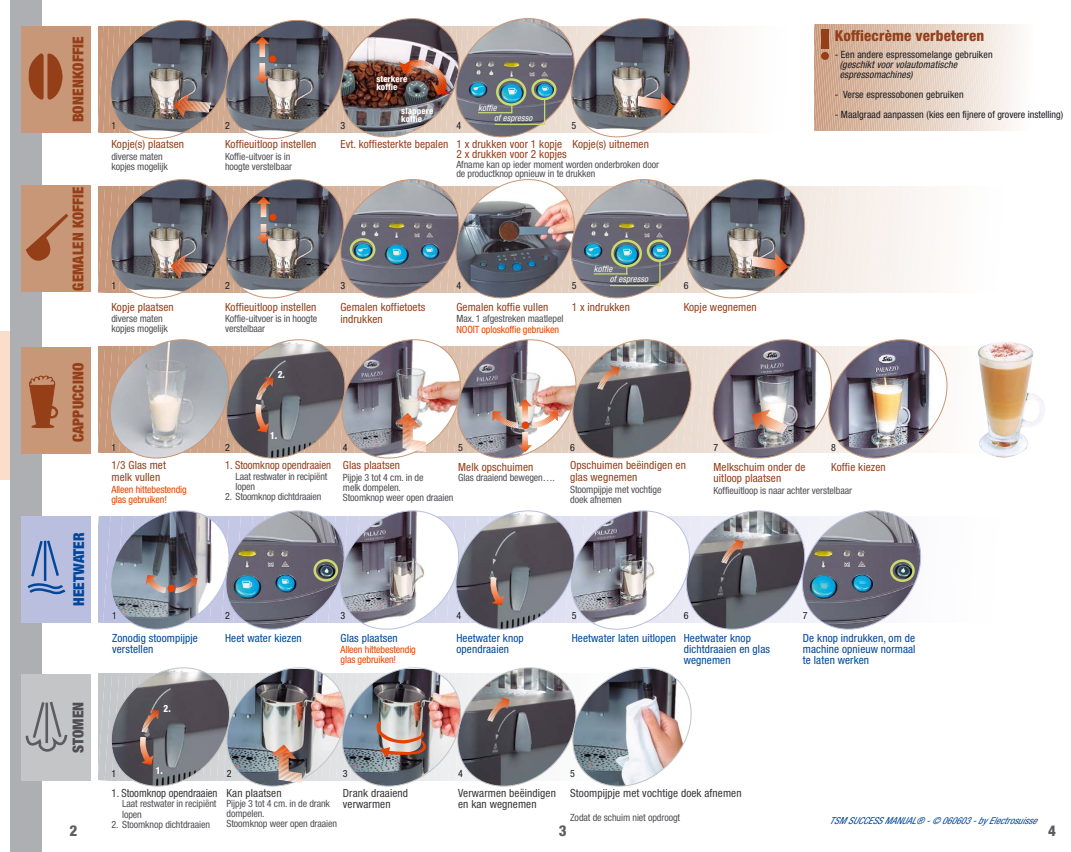
<style>
.page{position:relative;width:1071px;height:852px;background:#fff}
.page>*{position:absolute;margin:0;border:0;box-sizing:border-box;transform-origin:0 0}
.t1{font:900 condensed 15px "Helvetica Neue";letter-spacing:.01em;color:#953f19}
.t2{font:800 condensed 15px "Helvetica Neue";letter-spacing:.01em;color:#953f19}
.t3{font:900 condensed 15px "Helvetica Neue";letter-spacing:.01em;color:#00479b}
.t4{font:900 condensed 15px "Helvetica Neue";letter-spacing:.01em;color:#504e53}
.t5{font:800 condensed 15px "Helvetica Neue";color:#5c5b60}
.t6{font:condensed 11.25px/11.2px "Helvetica Neue";letter-spacing:.01em;color:#953f19}
.t7{font:condensed 11.25px/11.2px "Helvetica Neue";letter-spacing:.01em;color:#00479b}
.t8{font:condensed 11.25px/11.2px "Helvetica Neue";letter-spacing:.01em;color:#373539}
.t9{font:condensed 11.25px "Helvetica Neue";letter-spacing:.01em;color:#373539;scale:.95 1}
.t10{font:condensed 11.25px "Helvetica Neue";letter-spacing:.01em;color:#953f19;scale:.95 1}
.t11{font:condensed 10px/10px "Helvetica Neue";letter-spacing:-.01em;color:#504e53}
.t12{font:condensed 10px "Helvetica Neue";letter-spacing:.01em;color:#1b1c20}
.t13{font:italic condensed 10px/10px "Helvetica Neue";color:#1b1c20}
.t14{font:condensed 10px/10px "Helvetica Neue";letter-spacing:-.01em;color:#e84200}
.t15{font:800 condensed 10px "Helvetica Neue";color:#fff;scale:.9 1}
.t16{font:italic condensed 9.62px "Helvetica Neue";color:#00479b}
.t17{font:italic condensed 8.75px/10.1px "Helvetica Neue";letter-spacing:.01em;color:#fff}
.t18{font:800 condensed 8.75px/8.8px "Helvetica Neue";letter-spacing:.01em;color:#fff}
.s1{color:#e84200}
.s2{font-style:normal}
</style>
<div class="page">
<div style="left:0;top:332px;width:14px;height:148px;background:#faddca"></div>
<div style="left:10px;top:0;width:32px;height:852px;background:#aeafb2"></div>
<div style="left:21px;top:26px;width:69px;height:106px;background:#c79778"></div>
<svg style="left:28px;top:53px;width:35px;height:47px"></svg>
<svg style="left:814px;top:25px;width:207px;height:39px;background:#e3cdbe"></svg>
<div style="left:21px;top:185px;width:69px;height:107px;background:#c79778"></div>
<svg style="left:26px;top:214px;width:42px;height:47px"></svg>
<div style="left:21px;top:347px;width:69px;height:106px;background:#c79778"></div>
<div style="left:21px;top:674px;width:69px;height:106px;background:#c3c5c7"></div>
<svg style="left:25px;top:702px;width:43px;height:50px"></svg>
<div style="left:22px;top:516px;width:69px;height:106px;background:#babfe0"></div>
<img style="left:1003px;top:342px;width:42px;height:115px">
<svg style="left:27px;top:540px;width:39px;height:55px"></svg>
<div style="left:821px;top:29px;width:7px;height:20px;background:#953f19"></div>
<div style="left:821px;top:52px;width:8px;height:8px;background:#953f19;border-radius:50%"></div>
<svg style="left:814px;top:64px;width:205px;height:67px;background:#e3cdbe"></svg>
<svg style="left:29px;top:375px;width:29px;height:53px"></svg>
<img style="left:98px;top:667px;width:594px;height:120px">
<img style="left:98px;top:339px;width:905px;height:120px">
<img style="left:98px;top:18px;width:636px;height:122px">
<img style="left:98px;top:179px;width:834px;height:120px">
<svg style="left:99px;top:510px;width:823px;height:120px"></svg>
<p class="t1" style="left:73px;top:122px;width:88px;rotate:-90deg">BONENKOFFIE</p>
<p class="t1" style="left:73px;top:290px;width:106px;rotate:-90deg">GEMALEN KOFFIE</p>
<p class="t1" style="left:73px;top:442px;width:81px;rotate:-90deg">CAPPUCCINO</p>
<p class="t3" style="left:73px;top:606px;width:75px;rotate:-90deg">HEETWATER</p>
<p class="t4" style="left:73px;top:753px;width:53px;rotate:-90deg">STOMEN</p>
<p class="t18" style="left:376px;top:75px;width:32px">sterkere koffie</p>
<p class="t18" style="left:401px;top:107px;width:33px">slappere koffie</p>
<p class="t17" style="left:494px;top:104px;width:41px;text-indent:-16px">koffie<br>of espresso</p>
<p class="t12" style="left:111px;top:121px;width:6px">1</p>
<p class="t12" style="left:225px;top:121px;width:6px">2</p>
<p class="t12" style="left:340px;top:121px;width:6px">3</p>
<p class="t12" style="left:456px;top:121px;width:6px">4</p>
<p class="t12" style="left:571px;top:121px;width:6px">5</p>
<p class="t6" style="left:111px;top:140px;width:74px">Kopje(s) plaatsen</p>
<p class="t6" style="left:225px;top:140px;width:93px">Koffieuitloop instellen</p>
<p class="t11" style="left:111px;top:152px;width:58px">diverse maten kopjes mogelijk</p>
<p class="t11" style="left:225px;top:152px;width:68px">Koffie-uitvoer is in hoogte verstelbaar</p>
<p class="t6" style="left:456px;top:140px;width:112px;line-height:10.1px;text-indent:-116px">Evt. koffiesterkte bepalen 1 x drukken voor 1 kopje<br>2 x drukken voor 2 kopjes</p>
<p class="t6" style="left:572px;top:140px;width:78px">Kopje(s) uitnemen</p>
<p class="t11" style="left:456px;top:160px;width:204px;line-height:9px">Afname kan op ieder moment worden onderbroken door de productknop opnieuw in te drukken</p>
<p class="t17" style="left:610px;top:265px;width:41px;text-indent:-16px">koffie<br>of espresso</p>
<p class="t12" style="left:111px;top:282px;width:6px">1</p>
<p class="t12" style="left:225px;top:282px;width:6px">2</p>
<p class="t12" style="left:340px;top:282px;width:6px">3</p>
<p class="t12" style="left:456px;top:282px;width:6px">4</p>
<p class="t12" style="left:572px;top:282px;width:6px">5</p>
<p class="t12" style="left:684px;top:282px;width:6px">6</p>
<p class="t6" style="left:111px;top:303px;width:64px">Kopje plaatsen</p>
<p class="t11" style="left:111px;top:314px;width:58px">diverse maten kopjes mogelijk</p>
<p class="t6" style="left:225px;top:303px;width:93px">Koffieuitloop instellen</p>
<p class="t11" style="left:225px;top:314px;width:94px">Koffie-uitvoer is in hoogte verstelbaar</p>
<p class="t15" style="left:278px;top:370px;width:10px">2.</p>
<p class="t15" style="left:270px;top:432px;width:10px">1.</p>
<p class="t6" style="left:340px;top:303px;width:86px">Gemalen koffietoets indrukken</p>
<p class="t6" style="left:456px;top:303px;width:93px">Gemalen koffie vullen</p>
<p class="t11" style="left:456px;top:314px;width:108px;line-height:10.5px">Max. 1 afgestreken maatlepel<br><span class="s1">NOOIT oploskoffie gebruiken</span></p>
<p class="t6" style="left:572px;top:303px;width:60px">1 x indrukken</p>
<p class="t6" style="left:684px;top:303px;width:75px">Kopje wegnemen</p>
<p class="t12" style="left:111px;top:443px;width:6px">1</p>
<p class="t12" style="left:225px;top:443px;width:6px">2</p>
<p class="t12" style="left:343px;top:443px;width:6px">4</p>
<p class="t12" style="left:458px;top:443px;width:6px">5</p>
<p class="t12" style="left:570px;top:443px;width:6px">6</p>
<p class="t12" style="left:713px;top:443px;width:6px">7</p>
<p class="t2" style="left:835px;top:31px;width:151px">Koffiecrème verbeteren</p>
<p class="t13" style="left:840px;top:50px;width:154px;text-indent:-5px"><span class="s2">- Een andere espressomelange gebruiken </span>(geschikt voor volautomatische espressomachines)</p>
<p class="t12" style="left:835px;top:90px;width:130px">- Verse espressobonen gebruiken</p>
<p class="t12" style="left:835px;top:110px;width:230px">- Maalgraad aanpassen (kies een fijnere of grovere instelling)</p>
<p class="t12" style="left:831px;top:443px;width:6px">8</p>
<p class="t6" style="left:111px;top:461px;width:56px">1/3 Glas met melk vullen</p>
<p class="t6" style="left:343px;top:461px;width:59px">Glas plaatsen</p>
<p class="t10" style="left:225px;top:461px;width:113px">1. Stoomknop opendraaien</p>
<p class="t11" style="left:236px;top:472px;width:93px">Laat restwater in recipiënt lopen</p>
<p class="t11" style="left:225px;top:492px;width:98px">2. Stoomknop dichtdraaien</p>
<p class="t6" style="left:458px;top:462px;width:77px">Melk opschuimen</p>
<p class="t11" style="left:458px;top:473px;width:98px">Glas draaiend bewegen….</p>
<p class="t11" style="left:343px;top:473px;width:112px">Pijpje 3 tot 4 cm. in de<br>melk dompelen.<br>Stoomknop weer open draaien</p>
<p class="t14" style="left:111px;top:485px;width:77px">Alleen hittebestendig glas gebruiken!</p>
<p class="t6" style="left:570px;top:461px;width:117px">Opschuimen beëindigen en glas wegnemen</p>
<p class="t6" style="left:713px;top:462px;width:93px">Melkschuim onder de uitloop plaatsen</p>
<p class="t11" style="left:713px;top:486px;width:140px">Koffieuitloop is naar achter verstelbaar</p>
<p class="t6" style="left:831px;top:462px;width:56px">Koffie kiezen</p>
<p class="t11" style="left:570px;top:485px;width:93px">Stoompijpje met vochtige doek afnemen</p>
<p class="t12" style="left:112px;top:611px;width:6px">1</p>
<p class="t12" style="left:340px;top:611px;width:6px">3</p>
<p class="t12" style="left:456px;top:611px;width:6px">4</p>
<p class="t12" style="left:572px;top:611px;width:6px">5</p>
<p class="t12" style="left:684px;top:611px;width:6px">6</p>
<p class="t12" style="left:225px;top:611px;width:6px">2</p>
<p class="t12" style="left:803px;top:611px;width:6px">7</p>
<p class="t7" style="left:112px;top:633px;width:87px">Zonodig stoompijpje verstellen</p>
<p class="t7" style="left:340px;top:633px;width:59px">Glas plaatsen</p>
<p class="t7" style="left:456px;top:633px;width:69px">Heetwater knop opendraaien</p>
<p class="t7" style="left:684px;top:633px;width:88px;text-indent:-112px">Heetwater laten uitlopen Heetwater knop dichtdraaien en glas wegnemen</p>
<p class="t7" style="left:225px;top:633px;width:78px">Heet water kiezen</p>
<p class="t7" style="left:803px;top:633px;width:114px;text-align:justify">De knop indrukken, om de machine opnieuw normaal te laten werken</p>
<p class="t14" style="left:340px;top:645px;width:77px">Alleen hittebestendig glas gebruiken!</p>
<p class="t15" style="left:164px;top:704px;width:10px">2.</p>
<p class="t15" style="left:156px;top:766px;width:10px">1.</p>
<p class="t12" style="left:112px;top:769px;width:6px">1</p>
<p class="t12" style="left:227px;top:769px;width:6px">2</p>
<p class="t12" style="left:343px;top:769px;width:6px">3</p>
<p class="t12" style="left:458px;top:769px;width:6px">4</p>
<p class="t12" style="left:570px;top:769px;width:6px">5</p>
<p class="t8" style="left:343px;top:788px;width:67px">Drank draaiend verwarmen</p>
<p class="t8" style="left:458px;top:788px;width:99px">Verwarmen beëindigen en kan wegnemen</p>
<p class="t8" style="left:570px;top:788px;width:173px">Stoompijpje met vochtige doek afnemen</p>
<p class="t11" style="left:570px;top:813px;width:112px">Zodat de schuim niet opdroogt</p>
<p class="t9" style="left:112px;top:789px;width:113px">1. Stoomknop opendraaien</p>
<p class="t11" style="left:122px;top:799px;width:96px;line-height:10.5px">Laat restwater in recipiënt lopen</p>
<p class="t11" style="left:112px;top:820px;width:100px">2. Stoomknop dichtdraaien</p>
<p class="t8" style="left:226px;top:788px;width:57px">Kan plaatsen</p>
<p class="t11" style="left:226px;top:799px;width:112px">Pijpje 3 tot 4 cm. in de drank dompelen.<br>Stoomknop weer open draaien</p>
<p class="t16" style="left:829px;top:817px;width:213px">TSMSUCCESSMANUAL®-©060603-byElectrosuisse</p>
<p class="t5" style="left:70px;top:825px;width:9px">2</p>
<p class="t5" style="left:559px;top:825px;width:9px">3</p>
<p class="t5" style="left:1048px;top:825px;width:9px">4</p>
</div>
